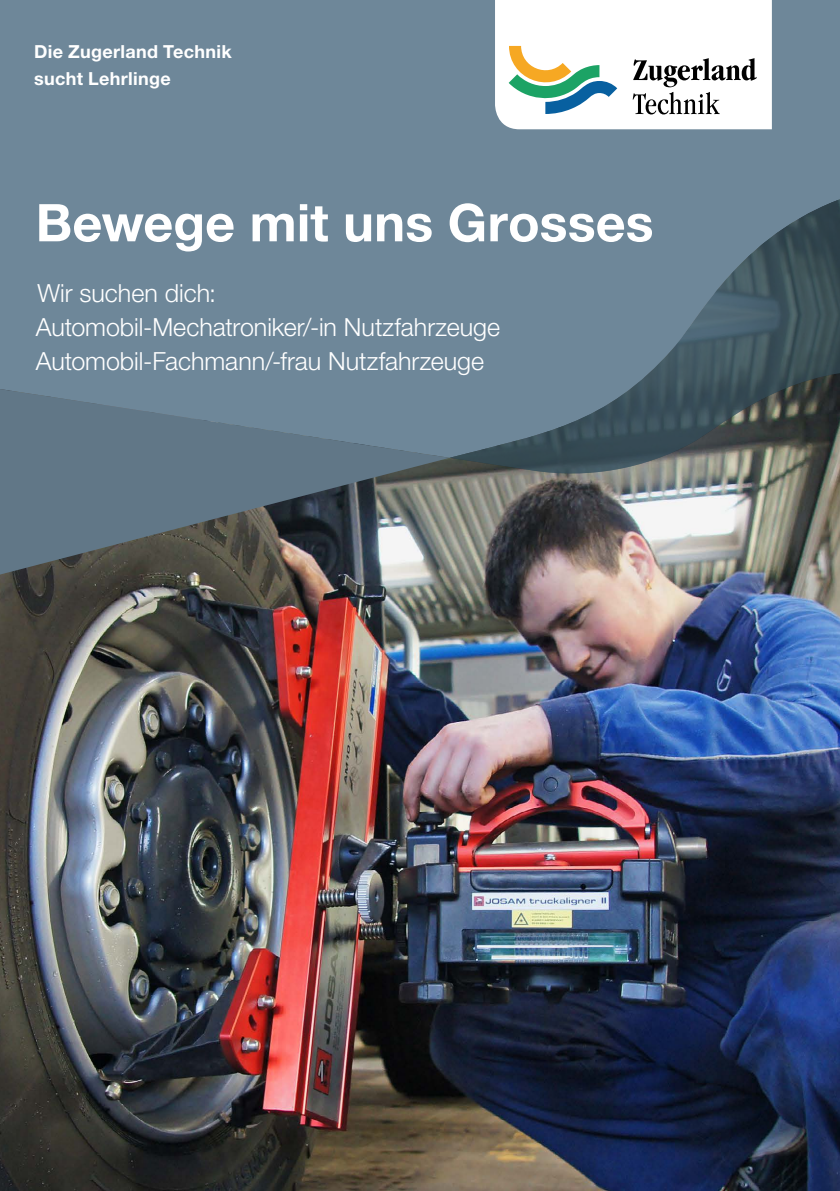
<style>
.page{position:relative;width:840px;height:1191px;background:#fff}
.page>*{position:absolute;margin:0;border:0;box-sizing:border-box;transform-origin:0 0}
.t1{font:700 52px "Helvetica Neue LT Pro";color:#fff}
.t2{font:300 25px/34px "Helvetica Neue LT Pro";color:#fff}
.t3{font:700 18px/27px "Helvetica Neue LT Pro";letter-spacing:.02em;color:#fff}
</style>
<div class="page">
<img style="left:0;top:473px;width:839px;height:718px">
<div style="left:0;top:0;width:839px;height:388px;background:#6e8799"></div>
<svg style="left:449px;top:193px;width:390px;height:280px;background:#5c717d"></svg>
<svg style="left:0;top:388px;width:449px;height:188px;background:#62727c"></svg>
<svg style="left:494px;top:0;width:277px;height:129px"></svg>
<p class="t3" style="left:34px;top:38px;width:199px">Die Zugerland Technik sucht Lehrlinge</p>
<p class="t1" style="left:36px;top:190px;width:619px">Bewege mit uns Grosses</p>
<p class="t2" style="left:36px;top:276px;width:465px">Wir suchen dich:<br>Automobil-Mechatroniker/-in Nutzfahrzeuge</p>
<p class="t2" style="left:36px;top:344px;width:449px">Automobil-Fachmann/-frau Nutzfahrzeuge</p>
</div>
